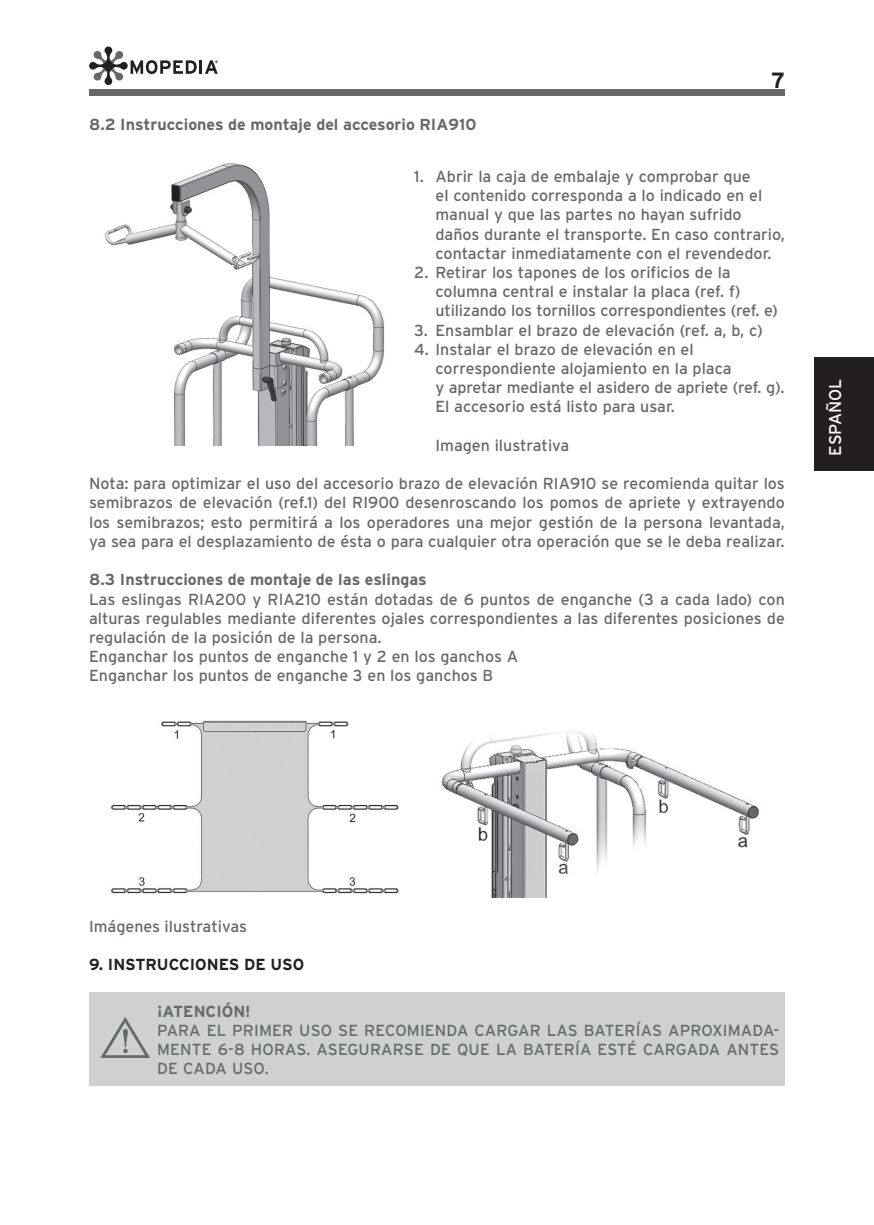
<style>
.page{position:relative;width:874px;height:1225px;background:#fff}
.page>*{position:absolute;margin:0;border:0;box-sizing:border-box;transform-origin:0 0}
.t1{font:700 22px "Interstate";color:#231f20}
.t2{font:17px "Interstate";color:#fff}
.t3{font:16px/19.2px "Interstate";color:#65696a}
.t4{font:700 16px "Interstate";color:#65696a}
.t5{font:700 16px "Interstate";color:#231f20}
</style>
<div class="page">
<div style="left:89px;top:89px;width:695px;height:7px;background:#65696a"></div>
<svg style="left:89px;top:46px;width:107px;height:39px"></svg>
<hr style="left:199px;top:60px;width:3px;height:14px;background:#231f20">
<svg style="left:205px;top:60px;width:13px;height:14px"></svg>
<div style="left:813px;top:357px;width:60px;height:114px;background:#231f20"></div>
<img style="left:105px;top:163px;width:280px;height:282px">
<img style="left:110px;top:720px;width:289px;height:174px">
<img style="left:441px;top:731px;width:318px;height:166px">
<div style="left:89px;top:992px;width:695px;height:94px;background:#cfd1d0"></div>
<svg style="left:100px;top:1017px;width:50px;height:41px"></svg>
<h1 class="t1" style="left:770px;top:66px;width:15px">7</h1>
<p class="t4" style="left:89px;top:115px;width:388px">8.2 Instrucciones de montaje del accesorio RIA910</p>
<p class="t3" style="left:435px;top:167px;width:351px;text-indent:-21px">1. Abrir la caja de embalaje y comprobar que<br>el contenido corresponda a lo indicado en el manual y que las partes no hayan sufrido daños durante el transporte. En caso contrario, contactar inmediatamente con el revendedor.</p>
<p class="t3" style="left:435px;top:263px;width:343px;text-indent:-21px">2. Retirar los tapones de los orificios de la columna central e instalar la placa (ref. f) utilizando los tornillos correspondientes (ref. e)</p>
<p class="t3" style="left:414px;top:320px;width:350px">3. Ensamblar el brazo de elevación (ref. a, b, c)</p>
<p class="t3" style="left:435px;top:339px;width:350px;text-indent:-21px">4. Instalar el brazo de elevación en el correspondiente alojamiento en la placa<br>y apretar mediante el asidero de apriete (ref. g).<br>El accesorio está listo para usar.</p>
<p class="t3" style="left:435px;top:435px;width:135px">Imagen ilustrativa</p>
<p class="t3" style="left:89px;top:474px;width:697px;text-align:justify">Nota: para optimizar el uso del accesorio brazo de elevación RIA910 se recomienda quitar los semibrazos de elevación (ref.1) del RI900 desenroscando los pomos de apriete y extrayendo los semibrazos; esto permitirá a los operadores una mejor gestión de la persona levantada, ya sea para el desplazamiento de ésta o para cualquier otra operación que se le deba realizar.</p>
<p class="t4" style="left:89px;top:570px;width:339px">8.3 Instrucciones de montaje de las eslingas</p>
<p class="t3" style="left:89px;top:589px;width:697px">Las eslingas RIA200 y RIA210 están dotadas de 6 puntos de enganche (3 a cada lado) con alturas regulables mediante diferentes ojales correspondientes a las diferentes posiciones de regulación de la posición de la persona.<br>Enganchar los puntos de enganche 1 y 2 en los ganchos A<br>Enganchar los puntos de enganche 3 en los ganchos B</p>
<p class="t2" style="left:824px;top:455px;width:79px;rotate:-90deg">ESPAÑOL</p>
<p class="t3" style="left:89px;top:916px;width:159px">Imágenes ilustrativas</p>
<p class="t5" style="left:89px;top:954px;width:216px">9. INSTRUCCIONES DE USO</p>
<p class="t4" style="left:157px;top:1001px;width:95px">¡ATENCIÓN!</p>
<p class="t3" style="left:157px;top:1020px;width:623px;text-align:justify">PARA EL PRIMER USO SE RECOMIENDA CARGAR LAS BATERÍAS APROXIMADA-MENTE 6-8 HORAS. ASEGURARSE DE QUE LA BATERÍA ESTÉ CARGADA ANTES DE CADA USO.</p>
</div>
